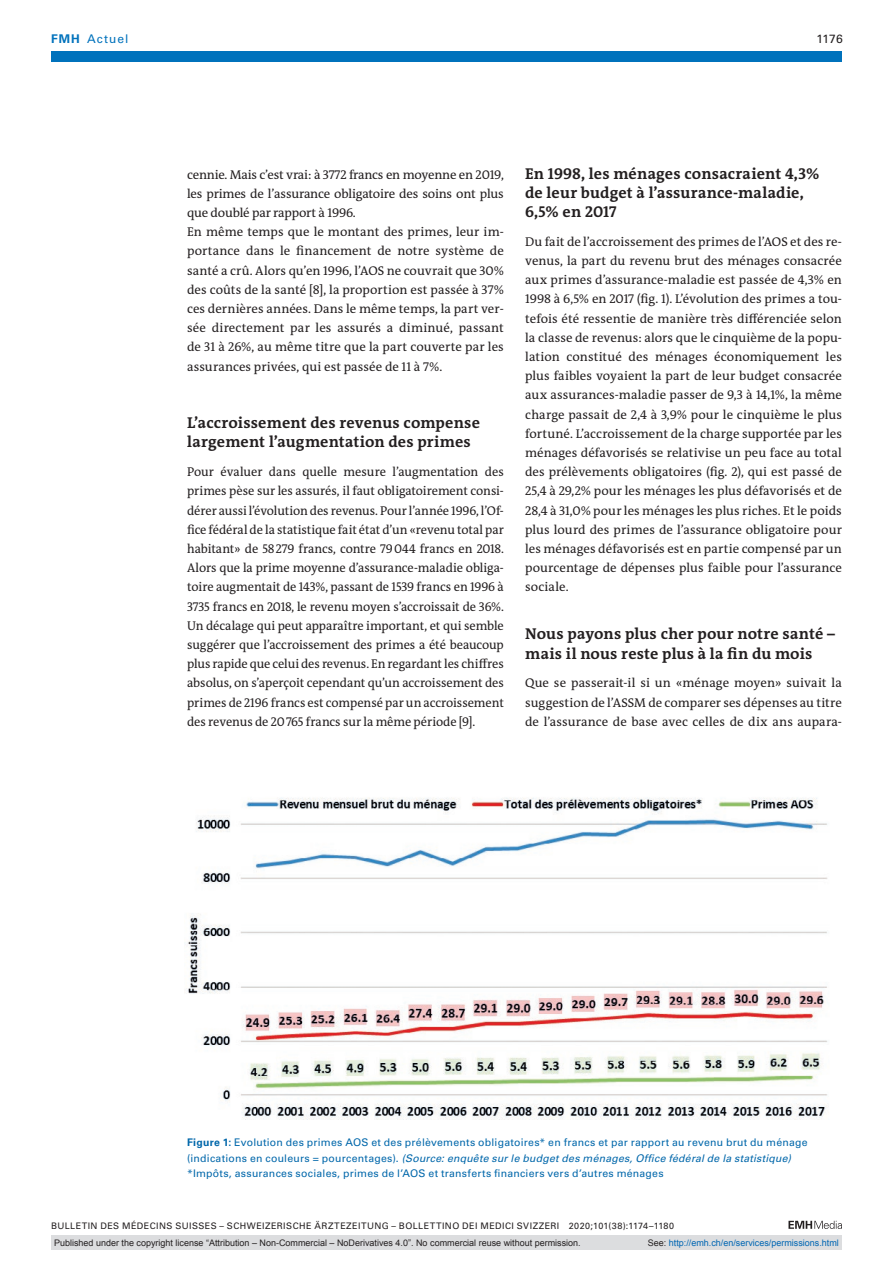
<style>
.page{position:relative;width:893px;height:1263px;background:#fff}
.page>*{position:absolute;margin:0;border:0;box-sizing:border-box;transform-origin:0 0}
.section-h1{font:700 15.75px/19.2px "The Antiqua B W7";letter-spacing:.01em;color:#231f20}
.section-pn{font:12.75px/19.2px "The Antiqua B W5 Plain";color:#231f20;text-align:justify}
.ressort{font:12px "Univers LT Std";letter-spacing:.085em;color:#0072bc}
.ressort-2{font:12px "Univers LT Std";color:#231f20}
.fig-caption{font:10.5px/15.8px "Univers LT Std";letter-spacing:.025em;color:#0067aa}
.t1{font:9px "Arial";color:#231f20}
.fusszeile{font:9px "Univers LT Std";letter-spacing:.05em;color:#231f20}
.t2{font:9px "Arial";color:#0066b3}
.s1{font-weight:700}
.s2{font-style:italic}
.s3{color:#231f20}
</style>
<div class="page">
<svg style="left:788px;top:1221px;width:54px;height:8px"></svg>
<img style="left:187px;top:798px;width:641px;height:321px">
<div style="left:51px;top:51px;width:791px;height:11px;background:#0072bc"></div>
<div style="left:51px;top:1235px;width:791px;height:15px;background:#dcdddf"></div>
<p class="ressort" style="left:51px;top:31px;width:79px"><span class="s1">FMH</span> Actuel</p>
<p class="ressort-2" style="left:816px;top:31px;width:28px">1176</p>
<p class="section-pn" style="left:187px;top:165px;width:318px">cennie. Mais c’est vrai: à 3772 francs en moyenne en 2019, les primes de l’assurance obligatoire des soins ont plus que doublé par rapport à 1996.</p>
<p class="section-pn" style="left:187px;top:222px;width:318px">En même temps que le montant des primes, leur im&shy;portance dans le financement de notre système de santé a crû. Alors qu’en 1996, l’AOS ne couvrait que 30% des coûts de la santé [8], la proportion est passée à 37% ces dernières années. Dans le même temps, la part ver&shy;sée directement par les assurés a diminué, passant de 31 à 26%, au même titre que la part couverte par les assurances privées, qui est passée de 11 à 7%.</p>
<p class="section-h1" style="left:187px;top:413px;width:294px">L’accroissement des revenus compense largement l’augmentation des primes</p>
<p class="section-pn" style="left:187px;top:462px;width:318px">Pour évaluer dans quelle mesure l’augmentation des primes pèse sur les assurés, il faut obligatoirement consi&shy;dérer aussi l’évolution des revenus. Pour l’année 1996, l’Of&shy;fice fédéral de la statistique fait état d’un «revenu total par habitant» de 58279 francs, contre 79044 francs en 2018.<br>Alors que la prime moyenne d’assurance-maladie obliga&shy;toire augmentait de 143%, passant de 1539 francs en 1996 à 3735 francs en 2018, le revenu moyen s’accroissait de 36%.<br>Un décalage qui peut apparaître important, et qui semble suggérer que l’accroissement des primes a été beaucoup plus rapide que celui des revenus. En regardant les chiffres absolus, on s’aperçoit cependant qu’un accroissement des primes de 2196 francs est compensé par un accroissement des revenus de 20765 francs sur la même période [9].</p>
<p class="section-h1" style="left:525px;top:164px;width:296px">En 1998, les ménages consacraient 4,3% de leur budget à l’assurance-maladie,<br>6,5% en 2017</p>
<p class="section-pn" style="left:525px;top:232px;width:318px">Du fait de l’accroissement des primes de l’AOS et des re&shy;venus, la part du revenu brut des ménages consacrée aux primes d’assurance-maladie est passée de 4,3% en 1998 à 6,5% en 2017 (fig. 1). L’évolution des primes a tou&shy;tefois été ressentie de manière très différenciée selon la classe de revenus: alors que le cinquième de la popu&shy;lation constitué des ménages économiquement les plus faibles voyaient la part de leur budget consacrée aux assurances-maladie passer de 9,3 à 14,1%, la même charge passait de 2,4 à 3,9% pour le cinquième le plus fortuné. L’accroissement de la charge supportée par les ménages défavorisés se relativise un peu face au total des prélèvements obligatoires (fig. 2), qui est passé de 25,4 à 29,2% pour les ménages les plus défavorisés et de 28,4 à 31,0% pour les ménages les plus riches. Et le poids plus lourd des primes de l’assurance obligatoire pour les ménages défavorisés est en partie compensé par un pourcentage de dépenses plus faible pour l’assurance sociale.</p>
<p class="section-h1" style="left:525px;top:625px;width:311px">Nous payons plus cher pour notre santé – mais il nous reste plus à la fin du mois</p>
<p class="section-pn" style="left:525px;top:674px;width:318px">Que se passerait-il si un «ménage moyen» suivait la suggestion de l’ASSM de comparer ses dépenses au titre de l’assurance de base avec celles de dix ans aupara-</p>
<p class="fig-caption" style="left:187px;top:1134px;width:622px"><span class="s1">Figure 1:</span> Evolution des primes AOS et des prélèvements obligatoires* en francs et par rapport au revenu brut du ménage (indications en couleurs = pourcentages). <span class="s2">(Source: enquête sur le budget des ménages, Office fédéral de la statistique)</span></p>
<p class="fig-caption" style="left:187px;top:1166px;width:478px">*Impôts, assurances sociales, primes de l’AOS et transferts financiers vers d’autres ménages</p>
<p class="fusszeile" style="left:51px;top:1220px;width:625px">BULLETIN DES MÉDECINS SUISSES – SCHWEIZERISCHE ÄRZTEZEITUNG – BOLLETTINO DEI MEDICI SVIZZERI 2020;101(38):1174–1180</p>
<p class="t1" style="left:54px;top:1237px;width:528px">Published under the copyright license “Attribution – Non-Commercial – NoDerivatives 4.0”. No commercial reuse without permission.</p>
<p class="t2" style="left:648px;top:1237px;width:193px"><span class="s3">See:</span> http://emh.ch/en/services/permissions.html</p>
</div>
